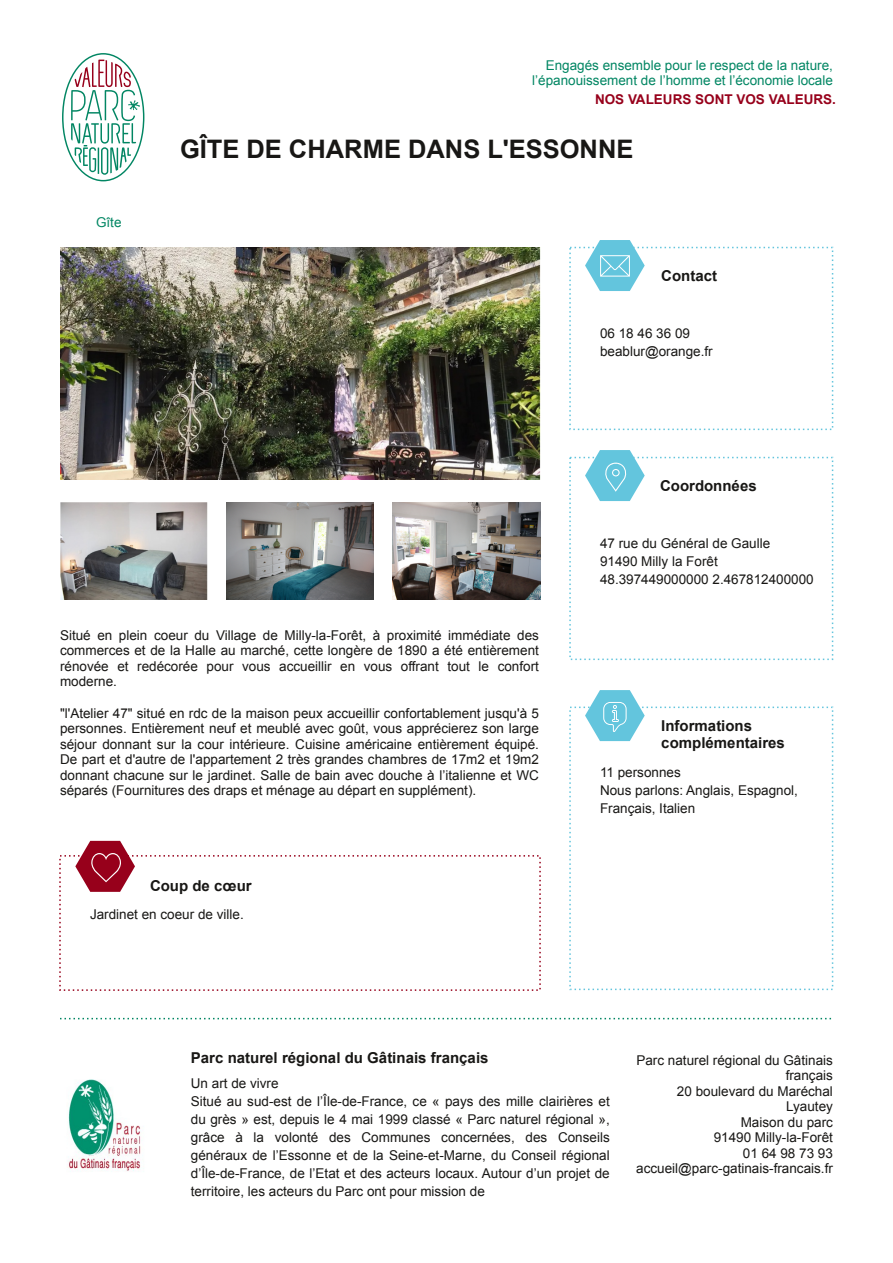
<style>
.page{position:relative;width:893px;height:1263px;background:#fff}
.page>*{position:absolute;margin:0;border:0;box-sizing:border-box;transform-origin:0 0}
.t1{font:700 25.5px "Arial";color:#181715}
.t2{font:700 15px/17.2px "Arial";color:#181715}
.t3{font:13.5px/15.5px "Arial";color:#181715}
.t4{font:13.5px/15.5px "Arial";color:#028663;text-align:right}
.t5{font:700 13.5px "Arial";color:#97001b}
</style>
<div class="page">
<img style="left:68px;top:1079px;width:73px;height:93px">
<svg style="left:60px;top:1018px;width:772px;height:1px"></svg>
<svg style="left:585px;top:690px;width:60px;height:51px"></svg>
<svg style="left:585px;top:450px;width:60px;height:51px"></svg>
<svg style="left:585px;top:240px;width:60px;height:51px"></svg>
<svg style="left:75px;top:841px;width:60px;height:51px"></svg>
<img style="left:393px;top:502px;width:147px;height:98px">
<img style="left:226px;top:502px;width:148px;height:98px">
<img style="left:60px;top:502px;width:147px;height:98px">
<img style="left:60px;top:248px;width:480px;height:232px">
<svg style="left:62px;top:53px;width:83px;height:129px"></svg>
<p class="t4" style="left:532px;top:57px;width:302px">Engagés ensemble pour le respect de la nature, l’épanouissement de l’homme et l’économie locale</p>
<p class="t5" style="left:595px;top:92px;width:242px">NOS VALEURS SONT VOS VALEURS.</p>
<p class="t4" style="left:96px;top:215px;width:27px">Gîte</p>
<h1 class="t1" style="left:180px;top:135px;width:455px">GÎTE DE CHARME DANS L'ESSONNE</h1>
<p class="t2" style="left:661px;top:267px;width:57px">Contact</p>
<p class="t3" style="left:600px;top:324px;width:114px;line-height:18px">06 18 46 36 09 beablur@orange.fr</p>
<p class="t2" style="left:660px;top:477px;width:98px">Coordonnées</p>
<p class="t3" style="left:600px;top:534px;width:215px;line-height:18px">47 rue du Général de Gaulle<br>91490 Milly la Forêt<br>48.397449000000 2.467812400000</p>
<p class="t3" style="left:60px;top:627px;width:480px;text-align:justify">Situé en plein coeur du Village de Milly-la-Forêt, à proximité immédiate des commerces et de la Halle au marché, cette longère de 1890 a été entièrement rénovée et redécorée pour vous accueillir en vous offrant tout le confort moderne.</p>
<p class="t3" style="left:60px;top:705px;width:480px;text-align:justify">"l'Atelier 47" situé en rdc de la maison peux accueillir confortablement jusqu'à 5 personnes. Entièrement neuf et meublé avec goût, vous apprécierez son large séjour donnant sur la cour intérieure. Cuisine américaine entièrement équipé.<br>De part et d'autre de l'appartement 2 très grandes chambres de 17m2 et 19m2 donnant chacune sur le jardinet. Salle de bain avec douche à l’italienne et WC séparés (Fournitures des draps et ménage au départ en supplément).</p>
<p class="t2" style="left:150px;top:877px;width:103px">Coup de cœur</p>
<p class="t3" style="left:90px;top:906px;width:155px">Jardinet en coeur de ville.</p>
<p class="t2" style="left:661px;top:717px;width:125px">Informations complémentaires</p>
<p class="t3" style="left:600px;top:763px;width:199px;line-height:18px">11 personnes<br>Nous parlons: Anglais, Espagnol,<br>Français, Italien</p>
<p class="t2" style="left:191px;top:1049px;width:299px">Parc naturel régional du Gâtinais français</p>
<p class="t3" style="left:191px;top:1074px;width:420px;line-height:18px">Un art de vivre<br>Situé au sud-est de l’Île-de-France, ce « pays des mille clairières et du grès » est, depuis le 4 mai 1999 classé « Parc naturel régional », grâce à la volonté des Communes concernées, des Conseils généraux de l’Essonne et de la Seine-et-Marne, du Conseil régional d’Île-de-France, de l’Etat et des acteurs locaux. Autour d’un projet de territoire, les acteurs du Parc ont pour mission de</p>
<p class="t3" style="left:636px;top:1052px;width:198px;text-align:right">Parc naturel régional du Gâtinais français<br>20 boulevard du Maréchal<br>Lyautey<br>Maison du parc<br>91490 Milly-la-Forêt<br>01 64 98 73 93 accueil@parc-gatinais-francais.fr</p>
</div>
